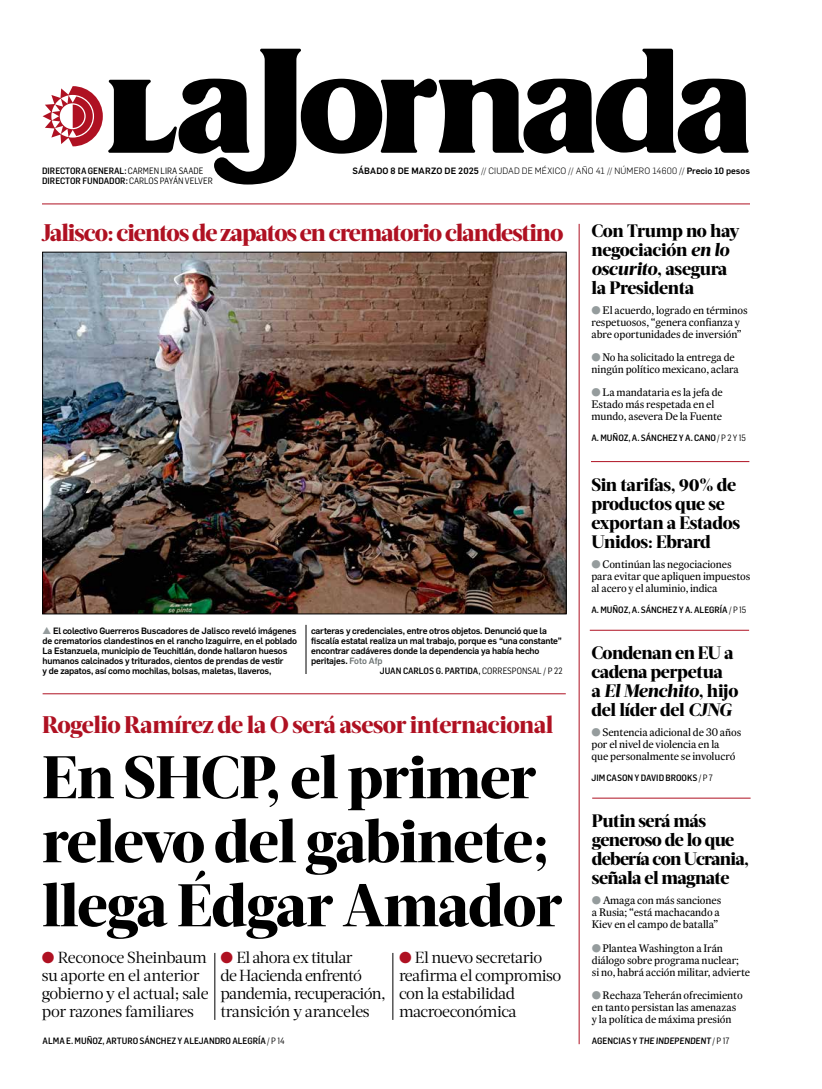
<style>
.page{position:relative;width:822px;height:1089px;background:#fff}
.page>*{position:absolute;margin:0;border:0;box-sizing:border-box;transform-origin:0 0}
.t1{font:800 60px/64px "Acta Headline";letter-spacing:-.015em;color:#000}
.t2{font:800 24px "Acta Headline";letter-spacing:-.04em;color:#af1122}
.t3{font:800 24px "Acta Headline";letter-spacing:-.02em;color:#af1122}
.t4{font:800 18px/19px "Acta Headline";letter-spacing:-.03em;color:#000}
.t5{font:16px/18px "Acta Deck";letter-spacing:-.03em;color:#000}
.t6{font:11px/12px "Expresso Tx";letter-spacing:-.01em;color:#000}
.t7{font:500 9px/10px "Flama";letter-spacing:-.02em;color:#000}
.t8{font:500 9px "Flama Semicond";color:#000}
.t9{font:300 9px "Flama";letter-spacing:.01em;color:#000}
.s1{font-weight:400}
.s2{font-weight:500}
.s3{font-style:italic}
.s4{color:#959c9d}
.s5{color:#6d7373}
.s6{color:#af1122}
</style>
<div class="page">
<svg style="left:43px;top:49px;width:706px;height:136px"></svg>
<hr style="left:42px;top:203px;width:708px;height:1px;background:#af1122">
<hr style="left:579px;top:224px;width:1px;height:820px;background:#af1122">
<hr style="left:393px;top:953px;width:1px;height:67px;background:#000">
<hr style="left:215px;top:953px;width:1px;height:67px;background:#000">
<hr style="left:306px;top:625px;width:1px;height:49px;background:#000">
<img style="left:44px;top:254px;width:520px;height:358px">
<hr style="left:590px;top:630px;width:159px;height:1px;background:#af1122">
<hr style="left:592px;top:798px;width:159px;height:1px;background:#af1122">
<hr style="left:43px;top:693px;width:523px;height:1px;background:#af1122">
<hr style="left:591px;top:461px;width:158px;height:1px;background:#af1122">
<p class="t8" style="left:42px;top:165px;width:163px">DIRECTORA GENERAL: <span class="s1">CARMEN LIRA SAADE</span></p>
<p class="t9" style="left:352px;top:164px;width:399px"><span class="s2">Sábado 8 de marzo de 2025</span> // CIUDAD DE MÉXICO // AÑO 41 // NÚM ERO 14600 // <span class="s2">Precio 10 pesos</span></p>
<p class="t8" style="left:42px;top:175px;width:172px">DIRECTOR FUNDADOR: <span class="s1">CARLOS PAYÁN VELVER</span></p>
<h2 class="t2" style="left:41px;top:219px;width:524px">Jalisco: cientos de zapatos en crematorio clandestino</h2>
<h3 class="t4" style="left:591px;top:221px;width:150px">Con Trump no hay negociación <span class="s3">en lo oscurito</span>, asegura la Presidenta</h3>
<p class="t6" style="left:591px;top:304px;width:158px"><span class="s4">●</span> El acuerdo, logrado en términos respetuosos, “genera confianza y abre oportunidades de inversión”</p>
<p class="t6" style="left:591px;top:351px;width:149px"><span class="s4">●</span> No ha solicitado la entrega de ningún político mexicano, aclara</p>
<p class="t6" style="left:591px;top:386px;width:133px"><span class="s4">●</span> La mandataria es la jefa de<br>Estado más respetada en el mundo, asevera De la Fuente</p>
<p class="t8" style="left:591px;top:432px;width:156px">A. MUÑOZ, A. SÁNCHEZ Y A. CANO <span class="s1">/ P 2 Y 15</span></p>
<p class="t7" style="left:43px;top:625px;width:256px"><span class="s4">▲</span> El colectivo Guerreros Buscadores de Jalisco reveló imágenes de crematorios clandestinos en el rancho Izaguirre, en el poblado La Estanzuela, municipio de Teuchitlán, donde hallaron huesos humanos calcinados y triturados, cientos de prendas de vestir<br>y de zapatos, así como mochilas, bolsas, maletas, llaveros,</p>
<p class="t7" style="left:311px;top:625px;width:252px">carteras y credenciales, entre otros objetos. Denunció que la fiscalía estatal realiza un mal trabajo, porque es “una constante” encontrar cadáveres donde la dependencia ya había hecho peritajes. <span class="s5">Foto Afp</span></p>
<p class="t8" style="left:380px;top:665px;width:184px">JUAN CARLOS G. PARTIDA, <span class="s1">CORRESPONSAL / P 22</span></p>
<h2 class="t3" style="left:42px;top:710px;width:513px">Rogelio Ramírez de la O será asesor internacional</h2>
<h1 class="t1" style="left:42px;top:746px;width:522px">En SHCP, el primer relevo del gabinete; llega Édgar Amador</h1>
<h3 class="t5" style="left:42px;top:949px;width:168px"><span class="s6">●</span> Reconoce Sheinbaum su aporte en el anterior gobierno y el actual; sale por razones familiares</h3>
<h3 class="t5" style="left:220px;top:949px;width:167px"><span class="s6">●</span> El ahora ex titular<br>de Hacienda enfrentó pandemia, recuperación, transición y aranceles</h3>
<h3 class="t5" style="left:399px;top:949px;width:164px"><span class="s6">●</span> El nuevo secretario reafirma el compromiso con la estabilidad macroeconómica</h3>
<p class="t8" style="left:43px;top:1035px;width:244px">ALMA E. MUÑOZ, ARTURO SÁNCHEZ Y ALEJANDRO ALEGRÍA <span class="s1">/ P 14</span></p>
<h3 class="t4" style="left:591px;top:476px;width:150px">Sin tarifas, 90% de productos que se exportan a Estados<br>Unidos: Ebrard</h3>
<p class="t6" style="left:591px;top:558px;width:160px"><span class="s4">●</span> Continúan las negociaciones para evitar que apliquen impuestos al acero y el aluminio, indica</p>
<p class="t8" style="left:591px;top:604px;width:157px">A. MUÑOZ, A. SÁNCHEZ Y A. ALEGRÍA <span class="s1">/ P 15</span></p>
<h3 class="t4" style="left:591px;top:644px;width:148px">Condenan en EU a cadena perpetua<br>a <span class="s3">El Menchito</span>, hijo del líder del <span class="s3">CJNG</span></h3>
<p class="t6" style="left:591px;top:726px;width:151px"><span class="s4">●</span> Sentencia adicional de 30 años por el nivel de violencia en la<br>que personalmente se involucró</p>
<p class="t8" style="left:591px;top:772px;width:123px">JIM CASON Y DAVID BROOKS <span class="s1">/ P 7</span></p>
<h3 class="t4" style="left:592px;top:811px;width:159px">Putin será más generoso de lo que debería con Ucrania, señala el magnate</h3>
<p class="t6" style="left:592px;top:894px;width:131px"><span class="s4">●</span> Amaga con más sanciones a Rusia; “está machacando a<br>Kiev en el campo de batalla”</p>
<p class="t6" style="left:592px;top:942px;width:160px"><span class="s4">●</span> Plantea Washington a Irán diálogo sobre programa nuclear;<br>si no, habrá acción militar, advierte</p>
<p class="t6" style="left:592px;top:989px;width:152px"><span class="s4">●</span> Rechaza Teherán ofrecimiento en tanto persistan las amenazas y la política de máxima presión</p>
<p class="t8" style="left:592px;top:1035px;width:139px">AGENCIAS Y THE INDEPENDENT <span class="s1">/ P 17</span></p>
</div>
